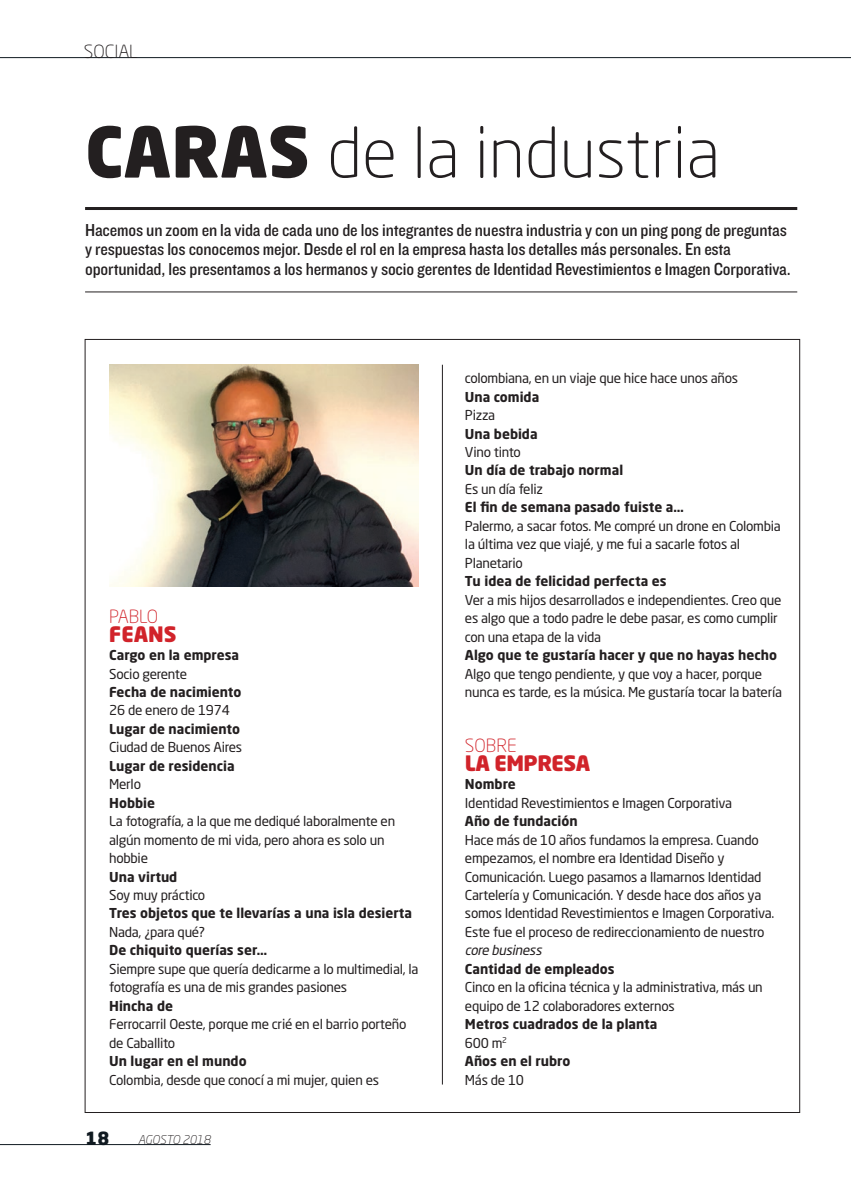
<style>
.page{position:relative;width:851px;height:1191px;background:#fff}
.page>*{position:absolute;margin:0;border:0;box-sizing:border-box;transform-origin:0 0}
.t1{font:300 69px "Neo Sans Std";color:#231f20}
.texto{font:900 21px "Neo Sans Std";letter-spacing:-.02em;color:#d1232a}
.t2{font:18px/19.5px "Knockout HTF30 Junior Welterwt";letter-spacing:-.01em;color:#231f20}
.texto-2{font:300 18px "Neo Sans Std";color:#d1232a}
.t3{font:300 18px "Neo Sans Std";color:#231f20}
.t4{font:900 18px "Neo Sans Std";color:#101a21}
.texto-3{font:13.5px/18.5px "Neo Sans Std";letter-spacing:-.02em;color:#231f20}
.texto-4{font:700 13.5px "Neo Sans Std";color:#231f20}
.t5{font:italic 300 12px "Neo Sans Std";color:#231f20}
.s1{font-weight:900}
.s2{font-style:italic}
</style>
<div class="page">
<hr style="left:0;top:57px;width:850px;height:1px;background:#101a21">
<hr style="left:0;top:1144px;width:210px;height:1px;background:#101a21">
<img style="left:109px;top:365px;width:309px;height:221px">
<hr style="left:85px;top:207px;width:712px;height:3px;background:#231f20">
<hr style="left:85px;top:291px;width:712px;height:1px;background:#231f20">
<hr style="left:442px;top:365px;width:1px;height:719px;background:#231f20">
<h3 class="t3" style="left:84px;top:40px;width:56px">SOCIAL</h3>
<p class="t1" style="left:85px;top:111px;width:636px"><span class="s1">CARAS</span> de la industria</p>
<p class="t2" style="left:85px;top:220px;width:707px">Hacemos un zoom en la vida de cada uno de los integrantes de nuestra industria y con un ping pong de preguntas y respuestas los conocemos mejor. Desde el rol en la empresa hasta los detalles más personales. En esta oportunidad, les presentamos a los hermanos y socio gerentes de Identidad Revestimientos e Imagen Corporativa.</p>
<p class="texto-2" style="left:109px;top:606px;width:51px">PABLO</p>
<p class="texto" style="left:109px;top:620px;width:69px">FEANS</p>
<p class="texto-4" style="left:109px;top:646px;width:131px">Cargo en la empresa</p>
<p class="texto-3" style="left:109px;top:664px;width:79px">Socio gerente</p>
<p class="texto-4" style="left:109px;top:683px;width:134px">Fecha de nacimiento</p>
<p class="texto-3" style="left:109px;top:701px;width:122px">26 de enero de 1974</p>
<p class="texto-4" style="left:109px;top:720px;width:132px">Lugar de nacimiento</p>
<p class="texto-3" style="left:109px;top:738px;width:134px">Ciudad de Buenos Aires</p>
<p class="texto-4" style="left:109px;top:757px;width:127px">Lugar de residencia</p>
<p class="texto-3" style="left:109px;top:775px;width:33px">Merlo</p>
<p class="texto-4" style="left:109px;top:794px;width:47px">Hobbie</p>
<p class="texto-3" style="left:109px;top:811px;width:287px">La fotografía, a la que me dediqué laboralmente en algún momento de mi vida, pero ahora es solo un hobbie</p>
<p class="texto-4" style="left:109px;top:868px;width:70px">Una virtud</p>
<p class="texto-3" style="left:109px;top:885px;width:97px">Soy muy práctico</p>
<p class="texto-4" style="left:109px;top:904px;width:304px">Tres objetos que te llevarías a una isla desierta</p>
<p class="texto-3" style="left:109px;top:922px;width:97px">Nada, ¿para qué?</p>
<p class="texto-4" style="left:109px;top:941px;width:159px">De chiquito querías ser…</p>
<p class="texto-3" style="left:109px;top:959px;width:311px">Siempre supe que quería dedicarme a lo multimedial, la fotografía es una de mis grandes pasiones</p>
<p class="texto-4" style="left:109px;top:997px;width:65px">Hincha de</p>
<p class="texto-3" style="left:109px;top:1014px;width:299px">Ferrocarril Oeste, porque me crié en el barrio porteño de Caballito</p>
<p class="texto-4" style="left:109px;top:1052px;width:139px">Un lugar en el mundo</p>
<p class="texto-3" style="left:109px;top:1070px;width:271px">Colombia, desde que conocí a mi mujer, quien es</p>
<p class="t4" style="left:85px;top:1126px;width:25px">18</p>
<p class="t5" style="left:138px;top:1133px;width:74px">AGOSTO 2018</p>
<p class="texto-3" style="left:465px;top:369px;width:275px">colombiana, en un viaje que hice hace unos años</p>
<p class="texto-4" style="left:465px;top:388px;width:76px">Una comida</p>
<p class="texto-3" style="left:465px;top:406px;width:32px">Pizza</p>
<p class="texto-4" style="left:465px;top:425px;width:74px">Una bebida</p>
<p class="texto-3" style="left:465px;top:442px;width:57px">Vino tinto</p>
<p class="texto-4" style="left:465px;top:462px;width:160px">Un día de trabajo normal</p>
<p class="texto-3" style="left:465px;top:479px;width:79px">Es un día feliz</p>
<p class="texto-4" style="left:465px;top:499px;width:220px">El fin de semana pasado fuiste a…</p>
<p class="texto-3" style="left:465px;top:516px;width:317px">Palermo, a sacar fotos. Me compré un drone en Colombia la última vez que viajé, y me fui a sacarle fotos al<br>Planetario</p>
<p class="texto-4" style="left:465px;top:572px;width:203px">Tu idea de felicidad perfecta es</p>
<p class="texto-3" style="left:465px;top:590px;width:318px">Ver a mis hijos desarrollados e independientes. Creo que es algo que a todo padre le debe pasar, es como cumplir con una etapa de la vida</p>
<p class="texto-4" style="left:465px;top:646px;width:313px">Algo que te gustaría hacer y que no hayas hecho</p>
<p class="texto-3" style="left:465px;top:664px;width:318px">Algo que tengo pendiente, y que voy a hacer, porque nunca es tarde, es la música. Me gustaría tocar la batería</p>
<p class="texto-2" style="left:465px;top:735px;width:53px">SOBRE</p>
<p class="texto" style="left:465px;top:749px;width:127px">LA EMPRESA</p>
<p class="texto-4" style="left:465px;top:775px;width:52px">Nombre</p>
<p class="texto-3" style="left:465px;top:793px;width:268px">Identidad Revestimientos e Imagen Corporativa</p>
<p class="texto-4" style="left:465px;top:812px;width:114px">Año de fundación</p>
<p class="texto-3" style="left:465px;top:830px;width:311px">Hace más de 10 años fundamos la empresa. Cuando empezamos, el nombre era Identidad Diseño y Comunicación. Luego pasamos a llamarnos Identidad Cartelería y Comunicación. Y desde hace dos años ya somos Identidad Revestimientos e Imagen Corporativa.<br>Este fue el proceso de redireccionamiento de nuestro <span class="s2">core business</span></p>
<p class="texto-4" style="left:465px;top:960px;width:151px">Cantidad de empleados</p>
<p class="texto-3" style="left:465px;top:978px;width:299px">Cinco en la oficina técnica y la administrativa, más un equipo de 12 colaboradores externos</p>
<p class="texto-4" style="left:465px;top:1015px;width:194px">Metros cuadrados de la planta</p>
<p class="texto-3" style="left:465px;top:1033px;width:44px">600 m<sup>2</sup></p>
<p class="texto-4" style="left:465px;top:1052px;width:107px">Años en el rubro</p>
<p class="texto-3" style="left:465px;top:1070px;width:61px">Más de 10</p>
</div>
